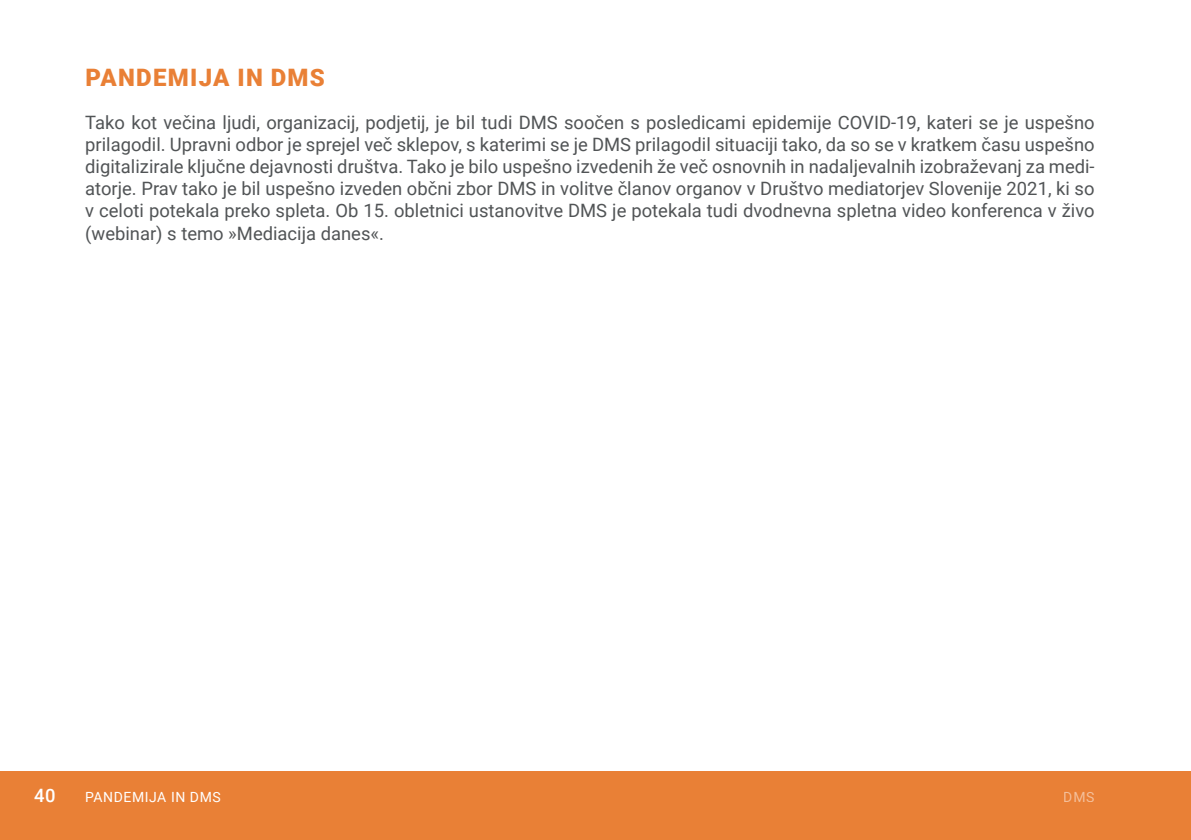
<style>
.page{position:relative;width:1191px;height:840px;background:#fff}
.page>*{position:absolute;margin:0;border:0;box-sizing:border-box;transform-origin:0 0}
.t1{font:900 24px "Roboto";letter-spacing:.055em;color:#e98036}
.t2{font:18.4px/22px "Roboto";color:#515456;text-align:justify}
.t3{font:500 18.4px "Roboto";color:#fff}
.t4{font:14px "Roboto";letter-spacing:.04em;color:#fff}
</style>
<div class="page">
<div style="left:0;top:771px;width:1191px;height:68px;background:#e98036"></div>
<h1 class="t1" style="left:85px;top:61px;width:241px">PANDEMIJA IN DMS</h1>
<p class="t2" style="left:85px;top:111px;width:1011px">Tako kot večina ljudi, organizacij, podjetij, je bil tudi DMS soočen s posledicami epidemije COVID-19, kateri se je uspešno prilagodil. Upravni odbor je sprejel več sklepov, s katerimi se je DMS prilagodil situaciji tako, da so se v kratkem času uspešno digitalizirale ključne dejavnosti društva. Tako je bilo uspešno izvedenih že več osnovnih in nadaljevalnih izobraževanj za medi&shy;atorje. Prav tako je bil uspešno izveden občni zbor DMS in volitve članov organov v Društvo mediatorjev Slovenije 2021, ki so v celoti potekala preko spleta. Ob 15. obletnici ustanovitve DMS je potekala tudi dvodnevna spletna video konferenca v živo (webinar) s temo »Mediacija danes«.</p>
<p class="t3" style="left:34px;top:781px;width:23px">40</p>
<p class="t4" style="left:85px;top:786px;width:137px">PANDEMIJA IN DMS</p>
<p class="t4" style="left:1063px;top:786px;width:32px">DMS</p>
</div>
